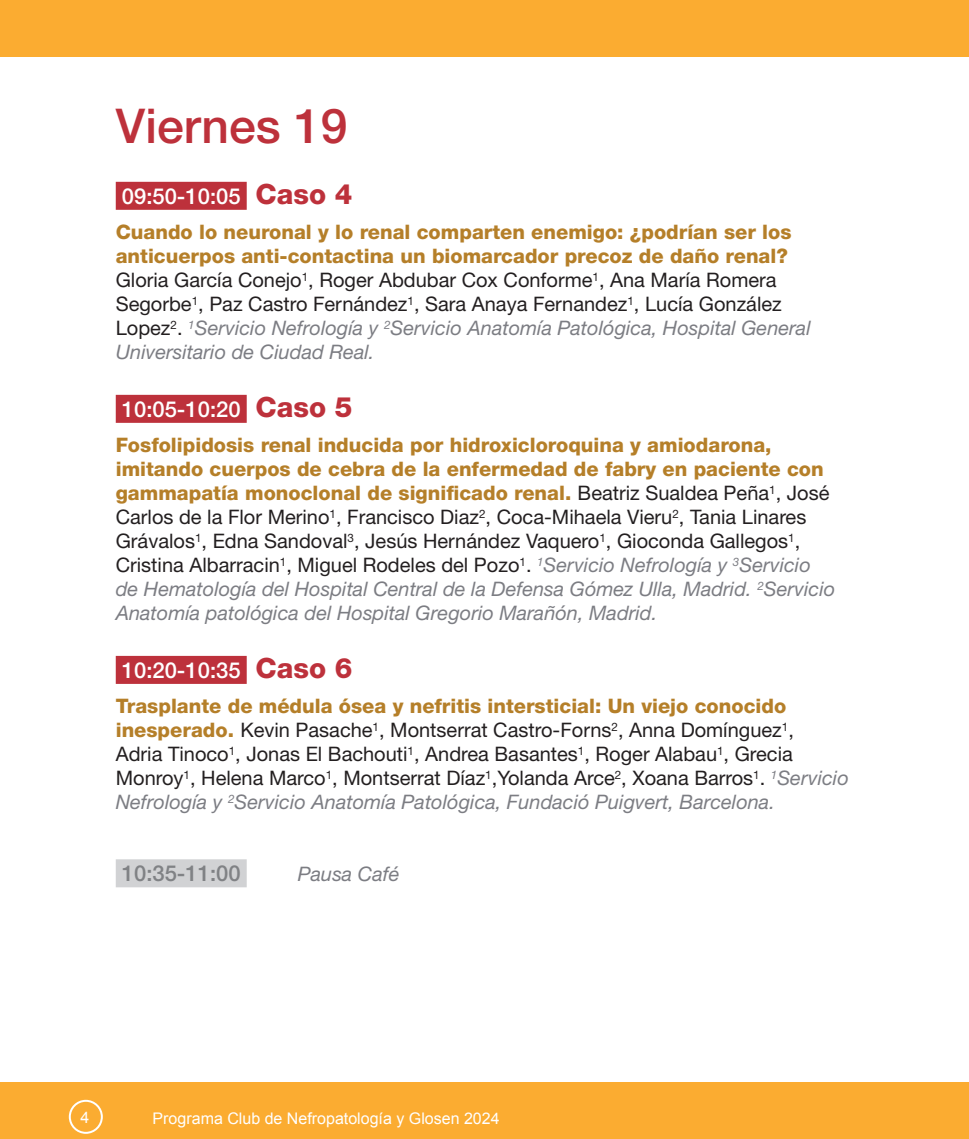
<style>
.page{position:relative;width:969px;height:1139px;background:#fff}
.page>*{position:absolute;margin:0;border:0;box-sizing:border-box;transform-origin:0 0}
.t1{font:500 48px "Helvetica Neue LT Std";color:#bd313b}
.casos{font:500 22px "Helvetica Neue LT Std";color:#fff}
.texto{font:500 22px "Helvetica Neue LT Std";color:#808285}
.texto-2{font:20px/24px "Helvetica Neue LT Std";color:#231f20}
.texto-3{font:800 20px/24px "Helvetica Neue LT Std";color:#b57f29}
.texto-4{font:italic 20px "Helvetica Neue LT Std";color:#7c7d83}
.t2{font:16px "Arial";color:#fff}
.s1{font-weight:800;font-size:28px;color:#bd313b}
.s2{font-style:italic;color:#7c7d83}
.s3{font-weight:800;color:#b57f29}
</style>
<div class="page">
<div style="left:0;top:0;width:968px;height:57px;background:#fbac31"></div>
<div style="left:0;top:1081px;width:968px;height:57px;background:#fbac31"></div>
<div style="left:69px;top:1099px;width:34px;height:34px;border:2px solid #fff;border-radius:50%"></div>
<div style="left:116px;top:182px;width:131px;height:28px;background:#bd313b"></div>
<div style="left:116px;top:395px;width:131px;height:28px;background:#bd313b"></div>
<div style="left:116px;top:656px;width:131px;height:28px;background:#bd313b"></div>
<div style="left:116px;top:859px;width:131px;height:28px;background:#d1d2d4"></div>
<p class="t1" style="left:116px;top:97px;width:233px">Viernes 19</p>
<p class="casos" style="left:122px;top:183px;width:232px">09:50-10:05 <span class="s1">Caso 4</span></p>
<p class="texto-3" style="left:116px;top:220px;width:677px">Cuando lo neuronal y lo renal comparten enemigo: ¿podrían ser los anticuerpos anti-contactina un biomarcador precoz de daño renal?</p>
<p class="texto-2" style="left:116px;top:268px;width:696px">Gloria García Conejo<sup>1</sup>, Roger Abdubar Cox Conforme<sup>1</sup>, Ana María Romera Segorbe<sup>1</sup>, Paz Castro Fernández<sup>1</sup>, Sara Anaya Fernandez<sup>1</sup>, Lucía González Lopez<sup>2</sup>. <sup>1</sup><span class="s2">Servicio Nefrología y</span> <sup>2</sup><span class="s2">Servicio Anatomía Patológica, Hospital General Universitario de Ciudad Real.</span></p>
<p class="casos" style="left:122px;top:396px;width:232px">10:05-10:20 <span class="s1">Caso 5</span></p>
<p class="texto-2" style="left:116px;top:433px;width:721px"><span class="s3">Fosfolipidosis renal inducida por hidroxicloroquina y amiodarona, imitando cuerpos de cebra de la enfermedad de fabry en paciente con gammapatía monoclonal de significado renal.</span> Beatriz Sualdea Peña<sup>1</sup>, José Carlos de la Flor Merino<sup>1</sup>, Francisco Diaz<sup>2</sup>, Coca-Mihaela Vieru<sup>2</sup>, Tania Linares Grávalos<sup>1</sup>, Edna Sandoval<sup>3</sup>, Jesús Hernández Vaquero<sup>1</sup>, Gioconda Gallegos<sup>1</sup>, Cristina Albarracin<sup>1</sup>, Miguel Rodeles del Pozo<sup>1</sup>. <sup>1</sup><span class="s2">Servicio Nefrología y</span> <sup>3</sup><span class="s2">Servicio de Hematología del Hospital Central de la Defensa Gómez Ulla, Madrid.</span> <sup>2</sup><span class="s2">Servicio Anatomía patológica del Hospital Gregorio Marañón, Madrid.</span></p>
<p class="casos" style="left:122px;top:657px;width:232px">10:20-10:35 <span class="s1">Caso 6</span></p>
<p class="texto-2" style="left:116px;top:694px;width:734px"><span class="s3">Trasplante de médula ósea y nefritis intersticial: Un viejo conocido inesperado.</span> Kevin Pasache<sup>1</sup>, Montserrat Castro-Forns<sup>2</sup>, Anna Domínguez<sup>1</sup>,<br>Adria Tinoco<sup>1</sup>, Jonas El Bachouti<sup>1</sup>, Andrea Basantes<sup>1</sup>, Roger Alabau<sup>1</sup>, Grecia Monroy<sup>1</sup>, Helena Marco<sup>1</sup>, Montserrat Díaz<sup>1</sup>,Yolanda Arce<sup>2</sup>, Xoana Barros<sup>1</sup>. <sup>1</sup><span class="s2">Servicio Nefrología y</span> <sup>2</sup><span class="s2">Servicio Anatomía Patológica, Fundació Puigvert, Barcelona.</span></p>
<p class="texto" style="left:122px;top:860px;width:120px">10:35-11:00</p>
<p class="texto-4" style="left:298px;top:862px;width:103px">Pausa Café</p>
<p class="t2" style="left:80px;top:1106px;width:10px">4</p>
<p class="t2" style="left:153px;top:1108px;width:348px">Programa Club de Nefropatología y Glosen 2024</p>
</div>
